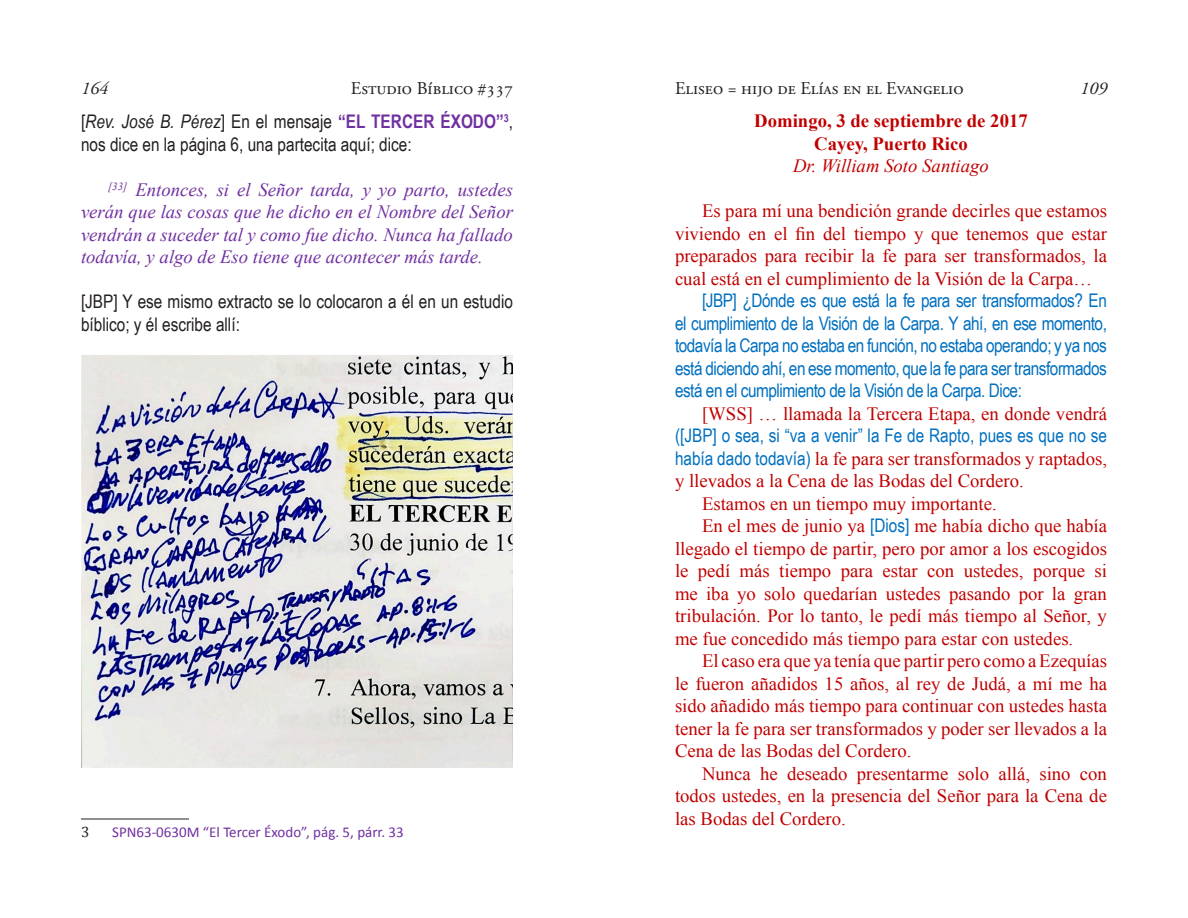
<style>
.page{position:relative;width:1188px;height:918px;background:#fff}
.page>*{position:absolute;margin:0;border:0;box-sizing:border-box;transform-origin:0 0}
.t1{font:18.75px/22.5px "Times New Roman";color:#c00000;text-align:justify}
.t2{font:18.75px/22.5px "Arial Narrow";letter-spacing:-.025em;color:#0070c0;text-align:justify}
.t3{font:italic 18.75px/22.5px "Times New Roman";color:#7030a0;text-align:justify}
.t4{font:18.75px/22.5px "Arial Narrow";color:#231f20}
.t5{font:18.75px "Arial Narrow";color:#0070c0}
.t6{font:700 18.75px/22.5px "Times New Roman";color:#c00000;text-align:center}
.t7{font:italic 18.75px "Times New Roman";color:#c00000}
.t8{font:18px "Adobe Garamond Pro";color:#231f20}
.t9{font:italic 18px "Adobe Garamond Pro";color:#231f20}
.t10{font:15px "Calibri";color:#7030a0}
.t11{font:15px "Cambria";color:#231f20}
.s1{font-style:italic}
.s2{font-weight:700;color:#7030a0}
.s3{font-family:"Arial Narrow";color:#0070c0}
</style>
<div class="page">
<hr style="left:81px;top:819px;width:108px;height:1px;background:#231f20">
<img style="left:81px;top:355px;width:432px;height:412px">
<p class="t9" style="left:81px;top:78px;width:28px">164</p>
<p class="t8" style="left:351px;top:78px;width:164px">Estudio Bíblico #337</p>
<p class="t4" style="left:81px;top:110px;width:433px">[<span class="s1">Rev. José B. Pérez</span>] En el mensaje <span class="s2">“EL TERCER ÉXODO”</span><sup>3</sup>, nos dice en la página 6, una partecita aquí; dice:</p>
<p class="t3" style="left:81px;top:178px;width:434px;text-indent:27px"><sup>[33]</sup> Entonces, si el Señor tarda, y yo parto, ustedes verán que las cosas que he dicho en el Nombre del Señor vendrán a suceder tal y como fue dicho. Nunca ha fallado todavía, y algo de Eso tiene que acontecer más tarde.</p>
<p class="t4" style="left:81px;top:290px;width:434px">[JBP] Y ese mismo extracto se lo colocaron a él en un estudio bíblico; y él escribe allí:</p>
<p class="t11" style="left:81px;top:823px;width:10px">3</p>
<p class="t10" style="left:112px;top:823px;width:293px">SPN63-0630M “El Tercer Éxodo”, pág. 5, párr. 33</p>
<p class="t8" style="left:675px;top:78px;width:290px">Eliseo = hijo de Elías en el Evangelio</p>
<p class="t9" style="left:1080px;top:78px;width:28px">109</p>
<p class="t6" style="left:754px;top:109px;width:275px">Domingo, 3 de septiembre de 2017<br>Cayey, Puerto Rico</p>
<p class="t7" style="left:793px;top:153px;width:197px">Dr. William Soto Santiago</p>
<p class="t1" style="left:675px;top:200px;width:434px;text-indent:27px">Es para mí una bendición grande decirles que estamos viviendo en el fin del tiempo y que tenemos que estar preparados para recibir la fe para ser transformados, la cual está en el cumplimiento de la Visión de la Carpa…</p>
<p class="t2" style="left:675px;top:289px;width:433px;text-indent:27px">[JBP] ¿Dónde es que está la fe para ser transformados? En el cumplimiento de la Visión de la Carpa. Y ahí, en ese momento, todavía la Carpa no estaba en función, no estaba operando; y ya nos está diciendo ahí, en ese momento, que la fe para ser transformados está en el cumplimiento de la Visión de la Carpa. Dice:</p>
<p class="t1" style="left:702px;top:402px;width:407px">[WSS] … llamada la Tercera Etapa, en donde vendrá</p>
<p class="t5" style="left:675px;top:422px;width:434px">([JBP] o sea, si “va a venir” la Fe de Rapto, pues es que no se</p>
<p class="t1" style="left:675px;top:447px;width:434px"><span class="s3">había dado todavía)</span> la fe para ser transformados y raptados,</p>
<p class="t1" style="left:675px;top:470px;width:350px">y llevados a la Cena de las Bodas del Cordero.</p>
<p class="t1" style="left:702px;top:492px;width:296px">Estamos en un tiempo muy importante.</p>
<p class="t1" style="left:702px;top:515px;width:407px">En el mes de junio ya <span class="s3">[Dios]</span> me había dicho que había</p>
<p class="t1" style="left:675px;top:537px;width:434px">llegado el tiempo de partir, pero por amor a los escogidos</p>
<p class="t1" style="left:675px;top:560px;width:434px">le pedí más tiempo para estar con ustedes, porque si</p>
<p class="t1" style="left:675px;top:582px;width:433px">me iba yo solo quedarían ustedes pasando por la gran</p>
<p class="t1" style="left:675px;top:605px;width:433px">tribulación. Por lo tanto, le pedí más tiempo al Señor, y</p>
<p class="t1" style="left:675px;top:627px;width:400px">me fue concedido más tiempo para estar con ustedes.</p>
<p class="t1" style="left:702px;top:650px;width:407px">El caso era que ya tenía que partir pero como a Ezequías</p>
<p class="t1" style="left:675px;top:672px;width:434px">le fueron añadidos 15 años, al rey de Judá, a mí me ha</p>
<p class="t1" style="left:675px;top:695px;width:434px">sido añadido más tiempo para continuar con ustedes hasta</p>
<p class="t1" style="left:675px;top:717px;width:434px">tener la fe para ser transformados y poder ser llevados a la</p>
<p class="t1" style="left:675px;top:740px;width:238px">Cena de las Bodas del Cordero.</p>
<p class="t1" style="left:702px;top:762px;width:407px">Nunca he deseado presentarme solo allá, sino con</p>
<p class="t1" style="left:675px;top:785px;width:433px">todos ustedes, en la presencia del Señor para la Cena de</p>
<p class="t1" style="left:675px;top:807px;width:172px">las Bodas del Cordero.</p>
</div>
